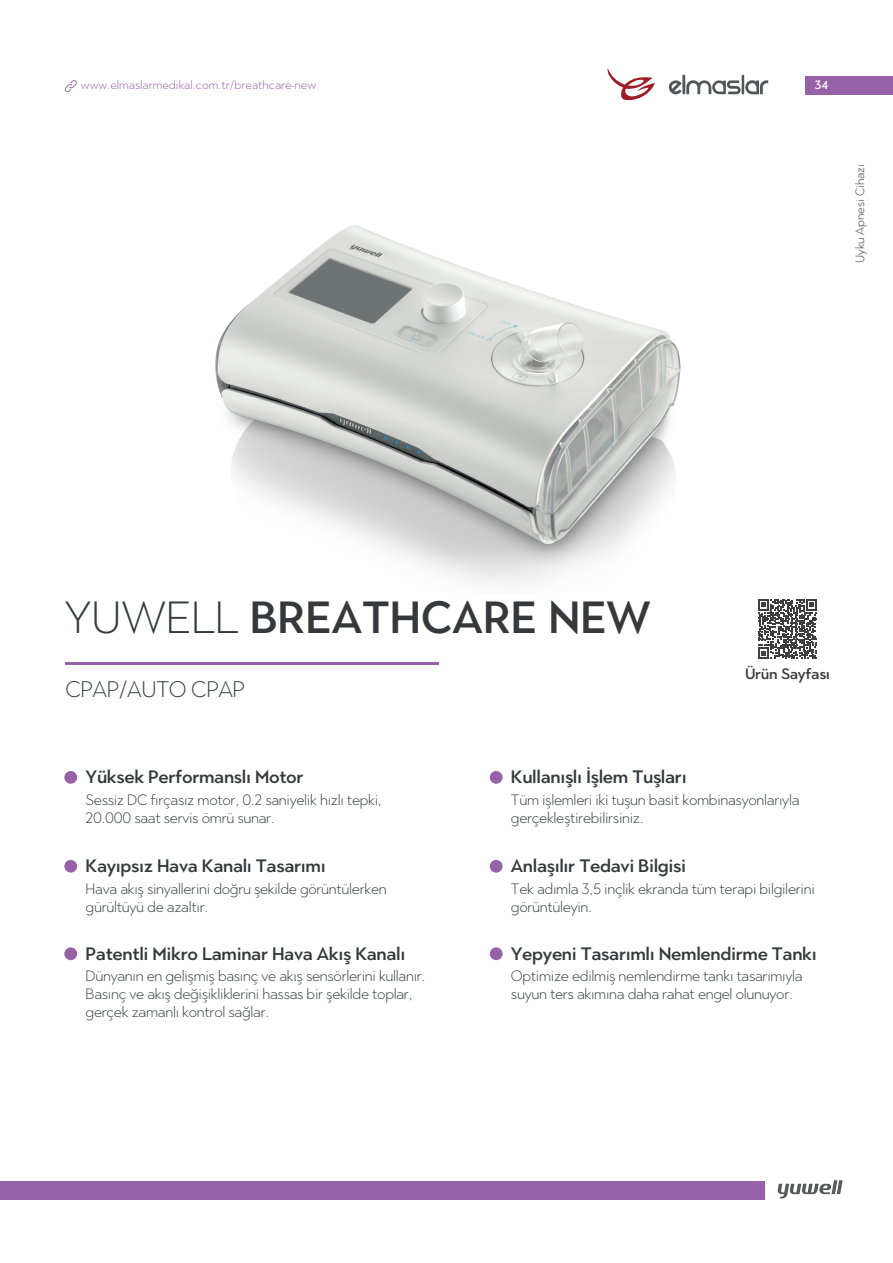
<style>
.page{position:relative;width:893px;height:1263px;background:#fff}
.page>*{position:absolute;margin:0;border:0;box-sizing:border-box;transform-origin:0 0}
.t1{font:500 45px "Town 80 Text";color:#36393c}
.t2{font:300 22.5px "Town 80 Text";letter-spacing:-.02em;color:#36393c}
.t3{font:500 18px "Town 80 Text";letter-spacing:-.02em;color:#36393c}
.t4{font:300 15px/18px "Town 80 Text";letter-spacing:-.02em;color:#36393c}
.t5{font:500 15px "Town 80 Text";letter-spacing:-.02em;color:#3e3e3f}
.t6{font:300 12px "Town 80 Text";color:#9761a8}
.t7{font:300 12px "Town 80 Text";color:#373a42}
.t8{font:500 12px "Town 80 Text";color:#fff}
.s1{font-weight:300}
</style>
<div class="page">
<div style="left:806px;top:76px;width:87px;height:18px;background:#9761a8"></div>
<svg style="left:607px;top:68px;width:48px;height:32px"></svg>
<svg style="left:668px;top:75px;width:100px;height:20px"></svg>
<div style="left:0;top:1181px;width:764px;height:18px;background:#9761a8"></div>
<svg style="left:65px;top:80px;width:12px;height:13px"></svg>
<svg style="left:777px;top:1180px;width:66px;height:18px"></svg>
<hr style="left:65px;top:662px;width:373px;height:3px;background:#9761a8">
<div style="left:64px;top:771px;width:13px;height:13px;background:#9761a8;border-radius:50%"></div>
<div style="left:64px;top:860px;width:13px;height:13px;background:#9761a8;border-radius:50%"></div>
<div style="left:64px;top:947px;width:13px;height:13px;background:#9761a8;border-radius:50%"></div>
<div style="left:490px;top:771px;width:13px;height:13px;background:#9761a8;border-radius:50%"></div>
<div style="left:490px;top:860px;width:13px;height:13px;background:#9761a8;border-radius:50%"></div>
<div style="left:490px;top:947px;width:13px;height:13px;background:#9761a8;border-radius:50%"></div>
<svg style="left:758px;top:599px;width:59px;height:60px"></svg>
<img style="left:215px;top:225px;width:466px;height:358px">
<p class="t6" style="left:81px;top:77px;width:237px">www.elmaslarmedikal.com.tr/breathcare-new</p>
<p class="t8" style="left:815px;top:77px;width:15px">34</p>
<p class="t7" style="left:852px;top:263px;width:100px;rotate:-90deg">Uyku Apnesi Cihazı</p>
<h1 class="t1" style="left:65px;top:588px;width:587px"><span class="s1">YUWELL</span> BREATHCARE NEW</h1>
<h2 class="t2" style="left:65px;top:675px;width:181px">CPAP/AUTO CPAP</h2>
<p class="t5" style="left:745px;top:664px;width:87px">Ürün Sayfası</p>
<p class="t3" style="left:86px;top:765px;width:219px">Yüksek Performanslı Motor</p>
<p class="t4" style="left:86px;top:790px;width:298px">Sessiz DC fırçasız motor, 0.2 saniyelik hızlı tepki,<br>20.000 saat servis ömrü sunar.</p>
<p class="t3" style="left:86px;top:854px;width:242px">Kayıpsız Hava Kanalı Tasarımı</p>
<p class="t4" style="left:86px;top:879px;width:303px">Hava akış sinyallerini doğru şekilde görüntülerken gürültüyü de azaltır.</p>
<p class="t3" style="left:86px;top:942px;width:321px">Patentli Mikro Laminar Hava Akış Kanalı</p>
<p class="t4" style="left:86px;top:967px;width:341px">Dünyanın en gelişmiş basınç ve akış sensörlerini kullanır.<br>Basınç ve akış değişikliklerini hassas bir şekilde toplar, gerçek zamanlı kontrol sağlar.</p>
<p class="t3" style="left:511px;top:765px;width:177px">Kullanışlı İşlem Tuşları</p>
<p class="t4" style="left:511px;top:790px;width:290px">Tüm işlemleri iki tuşun basit kombinasyonlarıyla gerçekleştirebilirsiniz.</p>
<p class="t3" style="left:511px;top:854px;width:177px">Anlaşılır Tedavi Bilgisi</p>
<p class="t4" style="left:511px;top:879px;width:305px">Tek adımla 3,5 inçlik ekranda tüm terapi bilgilerini görüntüleyin.</p>
<p class="t3" style="left:511px;top:942px;width:307px">Yepyeni Tasarımlı Nemlendirme Tankı</p>
<p class="t4" style="left:511px;top:967px;width:293px">Optimize edilmiş nemlendirme tankı tasarımıyla suyun ters akımına daha rahat engel olunuyor.</p>
</div>
